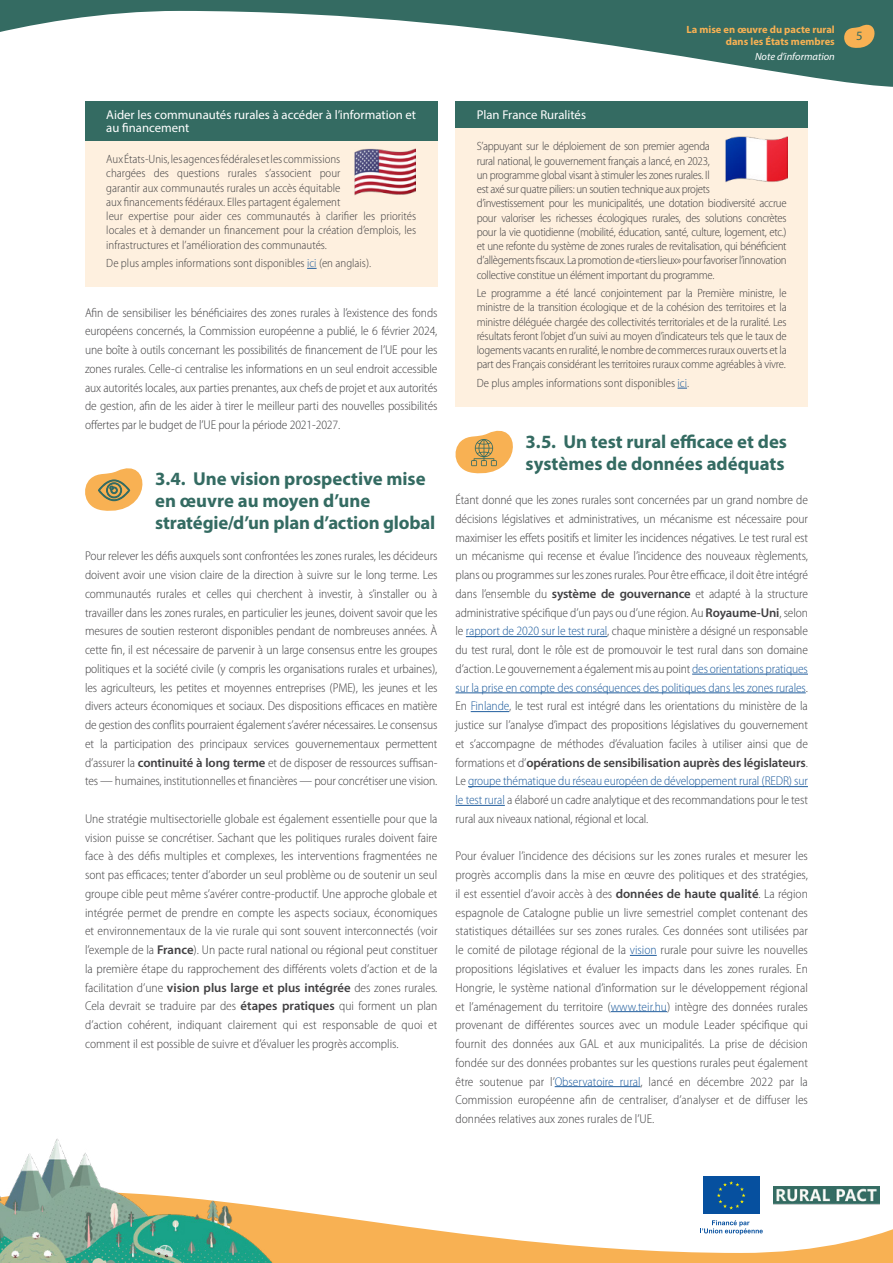
<style>
.page{position:relative;width:893px;height:1263px;background:#fff}
.page>*{position:absolute;margin:0;border:0;box-sizing:border-box;transform-origin:0 0}
.Title_02{font:700 18.75px/21.8px "Myriad Pro";color:#346b62}
.Body_text{font:300 semi-condensed 12.75px/18.8px "Myriad Pro";letter-spacing:-.01em;color:#414042;text-align:justify}
.Title_Box{font:12.75px/12.8px "Myriad Pro";color:#fff}
.t1{font:12.75px "Myriad Pro";color:#346b62}
.Text_Box{font:300 semi-condensed 12px/14.2px "Myriad Pro";letter-spacing:-.025em;color:#414042}
.Text_Box-2{font:300 semi-condensed 12px/14.2px "Myriad Pro";color:#414042}
.Text_Box_last{font:300 semi-condensed 12px "Myriad Pro";color:#414042}
.t2{font:700 10.5px/12px "Myriad Pro";color:#f8b153;text-align:right}
.t3{font:italic 10.5px "Myriad Pro";color:#fff}
.s1{color:#215e9e}
.s2{font-weight:600;font-stretch:normal}
</style>
<div class="page">
<svg style="left:0;top:0;width:893px;height:87px"></svg>
<svg style="left:842px;top:17px;width:38px;height:34px"></svg>
<svg style="left:357px;top:1186px;width:536px;height:77px"></svg>
<img style="left:0;top:1138px;width:357px;height:125px">
<div style="left:702px;top:1175px;width:59px;height:40px;background:#fff"></div>
<div style="left:703px;top:1176px;width:57px;height:38px;background:#06509f"></div>
<svg style="left:717px;top:1181px;width:28px;height:28px"></svg>
<svg style="left:700px;top:1220px;width:63px;height:15px"></svg>
<img style="left:774px;top:1187px;width:105px;height:18px">
<div style="left:85px;top:101px;width:352px;height:40px;background:#346b62"></div>
<div style="left:85px;top:141px;width:352px;height:119px;background:#fef0df"></div>
<div style="left:85px;top:245px;width:352px;height:42px;background:#fef0df"></div>
<svg style="left:85px;top:468px;width:57px;height:43px"></svg>
<div style="left:455px;top:101px;width:353px;height:28px;background:#346b62"></div>
<div style="left:455px;top:129px;width:353px;height:161px;background:#fef0df"></div>
<div style="left:455px;top:275px;width:353px;height:105px;background:#fef0df"></div>
<div style="left:455px;top:365px;width:353px;height:42px;background:#fef0df"></div>
<hr style="left:466px;top:636px;width:141px;height:1px;background:#215e9e">
<hr style="left:692px;top:674px;width:116px;height:1px;background:#215e9e">
<hr style="left:455px;top:692px;width:351px;height:1px;background:#215e9e">
<hr style="left:471px;top:711px;width:38px;height:1px;background:#215e9e">
<hr style="left:468px;top:786px;width:340px;height:1px;background:#215e9e">
<hr style="left:455px;top:805px;width:50px;height:1px;background:#215e9e">
<svg style="left:630px;top:955px;width:27px;height:1px"></svg>
<hr style="left:611px;top:1011px;width:56px;height:1px;background:#215e9e">
<hr style="left:555px;top:1086px;width:85px;height:1px;background:#215e9e">
<svg style="left:455px;top:431px;width:58px;height:42px"></svg>
<img style="left:354px;top:148px;width:61px;height:47px">
<img style="left:726px;top:128px;width:61px;height:54px">
<p class="t2" style="left:686px;top:23px;width:150px">La mise en œuvre du pacte rural dans les États membres</p>
<p class="t3" style="left:755px;top:50px;width:81px">Note d’information</p>
<p class="Title_Box" style="left:106px;top:108px;width:311px">Aider les communautés rurales à accéder à l’information et au financement</p>
<p class="Text_Box-2" style="left:106px;top:152px;width:311px">Aux États-Unis, les agences fédérales et les commissions<br>chargées des questions rurales s’associent pour<br>garantir aux communautés rurales un accès équitable<br>aux financements fédéraux. Elles partagent également<br>leur expertise pour aider ces communautés à clarifier les priorités locales et à demander un financement pour la création d’emplois, les infrastructures et l’amélioration des communautés.</p>
<p class="Text_Box_last" style="left:106px;top:257px;width:266px">De plus amples informations sont disponibles <span class="s1">ici</span> (en anglais).</p>
<p class="Body_text" style="left:85px;top:303px;width:354px">Afin de sensibiliser les bénéficiaires des zones rurales à l’existence des fonds européens concernés, la Commission européenne a publié, le 6 février 2024, une boîte à outils concernant les possibilités de financement de l’UE pour les zones rurales. Celle-ci centralise les informations en un seul endroit accessible aux autorités locales, aux parties prenantes, aux chefs de projet et aux autorités de gestion, afin de les aider à tirer le meilleur parti des nouvelles possibilités offertes par le budget de l’UE pour la période 2021-2027.</p>
<h2 class="Title_02" style="left:155px;top:467px;width:282px">3.4. Une vision prospective mise en œuvre au moyen d’une stratégie/d’un plan d’action global</h2>
<p class="Body_text" style="left:85px;top:547px;width:354px">Pour relever les défis auxquels sont confrontées les zones rurales, les décideurs doivent avoir une vision claire de la direction à suivre sur le long terme. Les communautés rurales et celles qui cherchent à investir, à s’installer ou à travailler dans les zones rurales, en particulier les jeunes, doivent savoir que les mesures de soutien resteront disponibles pendant de nombreuses années. À cette fin, il est nécessaire de parvenir à un large consensus entre les groupes politiques et la société civile (y compris les organisations rurales et urbaines), les agriculteurs, les petites et moyennes entreprises (PME), les jeunes et les divers acteurs économiques et sociaux. Des dispositions efficaces en matière de gestion des conflits pourraient également s’avérer nécessaires. Le consensus et la participation des principaux services gouvernementaux permettent d’assurer la <span class="s2">continuité à long terme</span> et de disposer de ressources suffisan&shy;tes — humaines, institutionnelles et financières — pour concrétiser une vision.</p>
<p class="Body_text" style="left:85px;top:809px;width:354px">Une stratégie multisectorielle globale est également essentielle pour que la vision puisse se concrétiser. Sachant que les politiques rurales doivent faire face à des défis multiples et complexes, les interventions fragmentées ne sont pas efficaces; tenter d’aborder un seul problème ou de soutenir un seul groupe cible peut même s’avérer contre-productif. Une approche globale et intégrée permet de prendre en compte les aspects sociaux, économiques et environnementaux de la vie rurale qui sont souvent interconnectés (voir l’exemple de la <span class="s2">France</span>). Un pacte rural national ou régional peut constituer la première étape du rapprochement des différents volets d’action et de la facilitation d’une <span class="s2">vision plus large et plus intégrée</span> des zones rurales.<br>Cela devrait se traduire par des <span class="s2">étapes pratiques</span> qui forment un plan d’action cohérent, indiquant clairement qui est responsable de quoi et comment il est possible de suivre et d’évaluer les progrès accomplis.</p>
<p class="Title_Box" style="left:477px;top:108px;width:111px">Plan France Ruralités</p>
<p class="Text_Box" style="left:477px;top:139px;width:311px">S’appuyant sur le déploiement de son premier agenda<br>rural national, le gouvernement français a lancé, en 2023,<br>un programme global visant à stimuler les zones rurales. Il<br>est axé sur quatre piliers: un soutien technique aux projets<br>d’investissement pour les municipalités, une dotation biodiversité accrue pour valoriser les richesses écologiques rurales, des solutions concrètes pour la vie quotidienne (mobilité, éducation, santé, culture, logement, etc.) et une refonte du système de zones rurales de revitalisation, qui bénéficient d’allègements fiscaux. La promotion de «tiers lieux» pour favoriser l’innovation collective constitue un élément important du programme.</p>
<p class="Text_Box" style="left:477px;top:286px;width:311px;text-align:justify">Le programme a été lancé conjointement par la Première ministre, le ministre de la transition écologique et de la cohésion des territoires et la ministre déléguée chargée des collectivités territoriales et de la ruralité. Les résultats feront l’objet d’un suivi au moyen d’indicateurs tels que le taux de logements vacants en ruralité, le nombre de commerces ruraux ouverts et la part des Français considérant les territoires ruraux comme agréables à vivre.</p>
<p class="Text_Box_last" style="left:477px;top:376px;width:214px">De plus amples informations sont disponibles <span class="s1">ici</span>.</p>
<h2 class="Title_02" style="left:526px;top:430px;width:263px">3.5. Un test rural efficace et des systèmes de données adéquats</h2>
<p class="Body_text" style="left:455px;top:491px;width:354px">Étant donné que les zones rurales sont concernées par un grand nombre de décisions législatives et administratives, un mécanisme est nécessaire pour maximiser les effets positifs et limiter les incidences négatives. Le test rural est un mécanisme qui recense et évalue l’incidence des nouveaux règlements, plans ou programmes sur les zones rurales. Pour être efficace, il doit être intégré dans l’ensemble du <span class="s2">système de gouvernance</span> et adapté à la structure administrative spécifique d’un pays ou d’une région. Au <span class="s2">Royaume-Uni</span>, selon le <span class="s1">rapport de 2020 sur le test rural</span>, chaque ministère a désigné un responsable du test rural, dont le rôle est de promouvoir le test rural dans son domaine d’action. Le gouvernement a également mis au point <span class="s1">des orientations pratiques sur la prise en compte des conséquences des politiques dans les zones rurales</span>.<br>En <span class="s1">Finlande</span>, le test rural est intégré dans les orientations du ministère de la justice sur l’analyse d’impact des propositions législatives du gouvernement et s’accompagne de méthodes d’évaluation faciles à utiliser ainsi que de formations et d’<span class="s2">opérations de sensibilisation auprès des législateurs</span>.<br>Le <span class="s1">groupe thématique du réseau européen de développement rural (REDR) sur le test rural</span> a élaboré un cadre analytique et des recommandations pour le test rural aux niveaux national, régional et local.</p>
<p class="Body_text" style="left:455px;top:847px;width:354px">Pour évaluer l’incidence des décisions sur les zones rurales et mesurer les progrès accomplis dans la mise en œuvre des politiques et des stratégies, il est essentiel d’avoir accès à des <span class="s2">données de haute qualité</span>. La région espagnole de Catalogne publie un livre semestriel complet contenant des statistiques détaillées sur ses zones rurales. Ces données sont utilisées par le comité de pilotage régional de la <span class="s1">vision</span> rurale pour suivre les nouvelles propositions législatives et évaluer les impacts dans les zones rurales. En Hongrie, le système national d’information sur le développement régional et l’aménagement du territoire (<span class="s1">www.teir.hu</span>) intègre des données rurales provenant de différentes sources avec un module Leader spécifique qui fournit des données aux GAL et aux municipalités. La prise de décision fondée sur des données probantes sur les questions rurales peut également être soutenue par l’<span class="s1">Observatoire rural</span>, lancé en décembre 2022 par la Commission européenne afin de centraliser, d’analyser et de diffuser les données relatives aux zones rurales de l’UE.</p>
<p class="t1" style="left:856px;top:28px;width:8px">5</p>
</div>
